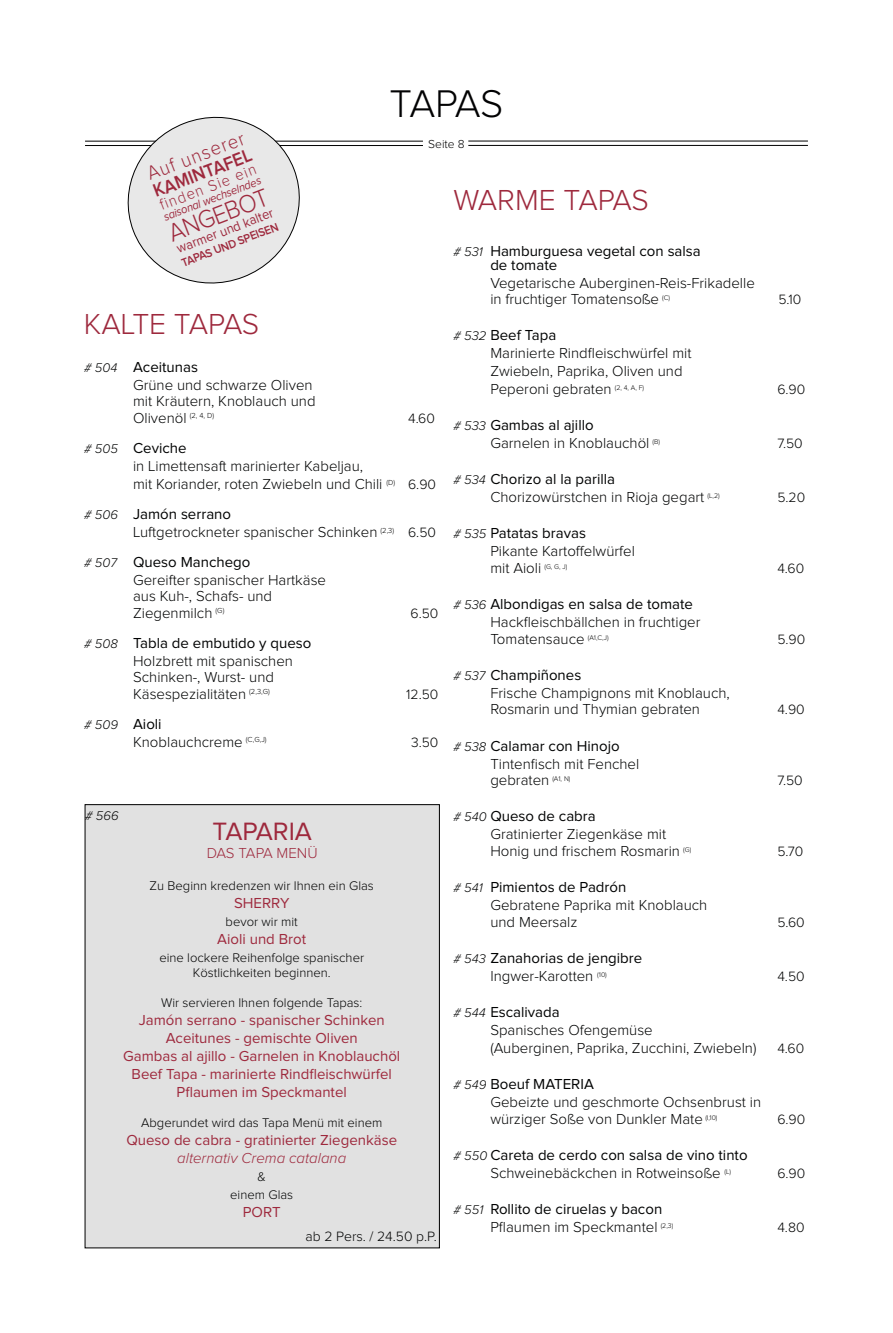
<style>
.page{position:relative;width:893px;height:1333px;background:#fff}
.page>*{position:absolute;margin:0;border:0;box-sizing:border-box;transform-origin:0 0}
.t1{font:300 40px "Proxima Nova";color:#020203}
.t2{font:300 30px "Proxima Nova";letter-spacing:-.065em;color:#9e293d}
.t3{font:26px "Proxima Nova";color:#9e293d}
.t4{font:300 26px "Proxima Nova";color:#9e293d;scale:.92 1}
.t5{font:300 20px "Proxima Nova";color:#9e293d;scale:.92 1}
.t6{font:600 19px "Proxima Nova";color:#9e293d;scale:.92 1}
.t7{font:300 16px "Proxima Nova";color:#9e293d;scale:.92 1}
.t8{font:300 15px/18px "Proxima Nova";color:#010202}
.t9{font:15px/18px "Proxima Nova";color:#010202}
.t10{font:15px/18px "Proxima Nova";color:#9e293d;text-align:center}
.t11{font:italic 300 15px "Proxima Nova";color:#9e293d}
.t12{font:300 15px "Proxima Nova";letter-spacing:-.02em;color:#9e293d}
.t13{font:300 14px "Proxima Nova";color:#010202}
.t14{font:14px "Proxima Nova";color:#9e293d;scale:.92 1}
.t15{font:300 13px/15px "Proxima Nova";color:#000;text-align:center}
.t16{font:300 13px/18px "Proxima Nova";color:#010202;text-align:center}
.t17{font:italic 300 13px "Proxima Nova";color:#000}
.t18{font:italic 12px "Proxima Nova";color:#9e293d;scale:.92 1}
.t19{font:600 12px "Proxima Nova";color:#9e293d;scale:.92 1}
.t20{font:300 12px "Proxima Nova";color:#020203}
.s1{font-weight:300;font-style:italic;font-size:13px}
.s2{font-weight:300}
.s3{font-style:italic;font-size:13px}
.s4{font-weight:400}
.s5{font-size:14px}
</style>
<div class="page">
<div style="left:85px;top:804px;width:354px;height:443px;background:#e1e1e1"></div>
<div style="left:85px;top:804px;width:355px;height:444px;border:1px solid #000"></div>
<hr style="left:85px;top:145px;width:338px;height:1px;background:#000">
<hr style="left:468px;top:145px;width:340px;height:1px;background:#000">
<hr style="left:85px;top:141px;width:338px;height:1px;background:#000">
<hr style="left:468px;top:141px;width:340px;height:1px;background:#000">
<svg style="left:117px;top:116px;width:193px;height:168px"></svg>
<h3 class="t5" style="left:145px;top:166px;width:119px;rotate:-21deg">Auf unserer</h3>
<p class="t6" style="left:151px;top:183px;width:114px;rotate:-21deg">KAMINTAFEL</p>
<p class="t7" style="left:158px;top:198px;width:115px;rotate:-21deg">finden Sie ein</p>
<p class="t18" style="left:162px;top:212px;width:114px;rotate:-21deg">saisonal wechselndes</p>
<h3 class="t4" style="left:165px;top:222px;width:116px;rotate:-21deg">ANG EBOT</h3>
<p class="t14" style="left:175px;top:243px;width:113px;rotate:-21deg">warmer und kalter</p>
<p class="t19" style="left:180px;top:258px;width:113px;rotate:-21deg">TAPAS UND SPEISEN</p>
<h1 class="t1" style="left:390px;top:85px;width:115px">TA PAS</h1>
<p class="t20" style="left:428px;top:138px;width:38px">Seite 8</p>
<h2 class="t2" style="left:453px;top:186px;width:197px">WAR ME TAPAS</h2>
<p class="t9" style="left:490px;top:244px;width:212px;line-height:14px;text-indent:-37px"><span class="s1"># 531</span> Hamburguesa vegetal con salsa de tomate</p>
<p class="t8" style="left:453px;top:274px;width:25px">V</p>
<p class="t8" style="left:490px;top:275px;width:266px;line-height:16px;text-indent:9px">egetarische Auberginen-Reis-Frikadelle in fruchtiger Tomatensoße <sup>(C)</sup></p>
<p class="t13" style="left:778px;top:293px;width:25px">5.10</p>
<h2 class="t2" style="left:84px;top:310px;width:177px">KALTE TA PAS</h2>
<p class="t9" style="left:84px;top:358px;width:115px"><span class="s1"># 504</span> Aceitunas<br><span class="s2">G</span></p>
<p class="t8" style="left:133px;top:377px;width:184px;line-height:16.4px;text-indent:11px">rüne und schwarze Oliven mit Kräutern, Knoblauch und<br>Olivenöl <sup>(2,</sup> <sup>4,</sup> <sup>D)</sup></p>
<p class="t13" style="left:408px;top:412px;width:28px">4.60</p>
<p class="t8" style="left:133px;top:439px;width:304px;text-indent:-49px"><span class="s3"># 505</span> <span class="s4">Ceviche<br></span>in Limettensaft marinierter Kabeljau,<br>mit Koriander, roten Zwiebeln und Chili <sup>(D)</sup> <span class="s5">6.90</span></p>
<p class="t8" style="left:133px;top:505px;width:304px;text-indent:-49px"><span class="s3"># 506</span> <span class="s4">Jamón serrano<br></span>Luftgetrockneter spanischer Schinken <sup>(2,3)</sup> <span class="s5">6.50</span></p>
<p class="t9" style="left:84px;top:553px;width:168px"><span class="s1"># 507</span> Queso Manchego<br><span class="s2">G</span></p>
<p class="t8" style="left:133px;top:572px;width:194px;line-height:16.4px;text-indent:11px">ereifter spanischer Hartkäse aus Kuh-, Schafs- und<br>Ziegenmilch <sup>(G)</sup></p>
<p class="t13" style="left:411px;top:606px;width:29px">6.50</p>
<p class="t8" style="left:133px;top:634px;width:180px;text-indent:-49px"><span class="s3"># 508</span> <span class="s4">Tabla de embutido y queso<br></span>Holzbrett mit spanischen</p>
<p class="t8" style="left:133px;top:669px;width:142px;line-height:16.8px">Schinken-, Wurst- und<br>Käsespezialitäten <sup>(2,3,G)</sup></p>
<p class="t8" style="left:133px;top:715px;width:135px;text-indent:-49px"><span class="s3"># 509</span> <span class="s4">Aioli<br></span>Knoblauchcreme <sup>(C,G,J)</sup></p>
<p class="t17" style="left:85px;top:809px;width:35px"># 566</p>
<p class="t13" style="left:406px;top:687px;width:34px">12.50</p>
<p class="t13" style="left:411px;top:735px;width:29px">3.50</p>
<h3 class="t3" style="left:212px;top:819px;width:101px">TAPARIA</h3>
<p class="t12" style="left:207px;top:846px;width:113px">DAS TAPA MEN Ü</p>
<p class="t15" style="left:150px;top:878px;width:226px">Zu Beginn kredenzen wir Ihnen ein Glas</p>
<p class="t10" style="left:234px;top:894px;width:57px">SHERRY</p>
<p class="t16" style="left:226px;top:912px;width:74px">bevor wir mit</p>
<p class="t10" style="left:217px;top:930px;width:90px">Aioli und Brot</p>
<p class="t15" style="left:159px;top:950px;width:206px">eine lockere Reihenfolge spanischer<br>Köstlichkeiten beginnen.</p>
<p class="t16" style="left:161px;top:993px;width:203px">Wir servieren Ihnen folgende Tapas:</p>
<p class="t10" style="left:123px;top:1011px;width:279px">Jamón serrano - spanischer Schinken Aceitunes - gemischte Oliven<br>Gambas al ajillo - Garnelen in Knoblauchöl Beef Tapa - marinierte Rindfleischwürfel Pflaumen im Speckmantel</p>
<p class="t15" style="left:141px;top:1115px;width:243px">Abgerundet wird das Tapa Menü mit einem</p>
<p class="t10" style="left:126px;top:1131px;width:272px">Queso de cabra - gratinierter Ziegenkäse</p>
<p class="t11" style="left:177px;top:1150px;width:170px">alternativ Crema catalana</p>
<p class="t16" style="left:230px;top:1167px;width:64px">&amp;<br>einem Glas</p>
<p class="t10" style="left:243px;top:1203px;width:39px">PORT</p>
<p class="t13" style="left:306px;top:1229px;width:133px">ab 2 Pers. / 24.50 p.P.</p>
<p class="t8" style="left:490px;top:326px;width:203px;text-indent:-37px"><span class="s3"># 532</span> <span class="s4">Beef Tapa<br></span>Marinierte Rindfleischwürfel mit<br>Zwiebeln, Paprika, Oliven und<br>Peperoni gebraten <sup>(2,</sup> <sup>4,</sup> <sup>A,</sup> <sup>F)</sup></p>
<p class="t8" style="left:490px;top:416px;width:171px;text-indent:-37px"><span class="s3"># 533</span> <span class="s4">Gambas al ajillo<br></span>Garnelen in Knoblauchöl <sup>(B)</sup></p>
<p class="t8" style="left:490px;top:470px;width:231px;text-indent:-37px"><span class="s3"># 534</span> <span class="s4">Chorizo al la parilla<br></span>Chorizowürstchen in Rioja gegart <sup>(L,2)</sup></p>
<p class="t8" style="left:490px;top:525px;width:146px;line-height:17.4px;text-indent:-37px"><span class="s3"># 535</span> <span class="s4">Patatas bravas<br></span>Pikante Kartoffelwürfel mit Aioli <sup>(G,</sup> <sup>G,</sup> <sup>J)</sup></p>
<p class="t13" style="left:777px;top:383px;width:29px">6.90</p>
<p class="t13" style="left:777px;top:437px;width:27px">7.50</p>
<p class="t13" style="left:777px;top:491px;width:29px">5.20</p>
<p class="t13" style="left:777px;top:561px;width:28px">4.60</p>
<p class="t9" style="left:453px;top:595px;width:241px"><span class="s1"># 536</span> Albondigas en salsa de tomate</p>
<p class="t8" style="left:490px;top:613px;width:212px">Hackfleischbällchen in fruchtiger</p>
<p class="t8" style="left:453px;top:630px;width:24px">T</p>
<p class="t8" style="left:497px;top:630px;width:113px">omatensauce <sup>(A1,C,J)</sup></p>
<p class="t13" style="left:777px;top:632px;width:29px">5.90</p>
<p class="t9" style="left:453px;top:666px;width:129px"><span class="s1"># 537</span> Champiñones</p>
<p class="t8" style="left:490px;top:684px;width:241px">Frische Champignons mit Knoblauch,</p>
<p class="t8" style="left:453px;top:701px;width:24px">R</p>
<p class="t8" style="left:499px;top:701px;width:203px">osmarin und Thymian gebraten</p>
<p class="t13" style="left:777px;top:703px;width:29px">4.90</p>
<p class="t8" style="left:490px;top:737px;width:150px;line-height:17.4px;text-indent:-37px"><span class="s3"># 538</span> <span class="s4">Calamar con Hinojo<br></span>Tintenfisch mit Fenchel gebraten <sup>(A1,</sup> <sup>N)</sup></p>
<p class="t13" style="left:777px;top:774px;width:27px">7.50</p>
<p class="t8" style="left:490px;top:808px;width:202px;line-height:17.4px;text-indent:-37px"><span class="s3"># 540</span> <span class="s4">Queso de cabra<br></span>Gratinierter Ziegenkäse mit<br>Honig und frischem Rosmarin <sup>(G)</sup></p>
<p class="t9" style="left:453px;top:878px;width:175px"><span class="s1"># 541</span> Pimientos de Padrón<br><span class="s2">G</span></p>
<p class="t8" style="left:490px;top:897px;width:218px;line-height:16.8px;text-indent:11px">ebratene Paprika mit Knoblauch und Meersalz</p>
<p class="t13" style="left:777px;top:845px;width:27px">5.70</p>
<p class="t13" style="left:777px;top:915px;width:29px">5.60</p>
<p class="t9" style="left:453px;top:949px;width:190px"><span class="s1"># 543</span> Zanahorias de jengibre<br><span class="s2">I</span></p>
<p class="t8" style="left:494px;top:967px;width:115px">ngwer-Karotten <sup>(10)</sup></p>
<p class="t13" style="left:777px;top:969px;width:29px">4.50</p>
<p class="t8" style="left:490px;top:1003px;width:268px;text-indent:-37px"><span class="s3"># 544</span> <span class="s4">Escalivada<br></span>Spanisches Ofengemüse<br>(Auberginen, Paprika, Zucchini, Zwiebeln)</p>
<p class="t13" style="left:777px;top:1041px;width:28px">4.60</p>
<p class="t8" style="left:490px;top:1075px;width:272px;line-height:17.4px;text-indent:-37px"><span class="s3"># 549</span> <span class="s4">Boeuf MATERIA<br></span>Gebeizte und geschmorte Ochsenbrust in würziger Soße von Dunkler Mate <sup>(I,10)</sup></p>
<p class="t9" style="left:490px;top:1146px;width:259px;text-indent:-37px"><span class="s1"># 550</span> Careta de cerdo con salsa de vino tinto<br><span class="s2">Schweinebäckchen in Rotweinsoße</span> <sup>(L)</sup></p>
<p class="t9" style="left:490px;top:1200px;width:184px;text-indent:-37px"><span class="s1"># 551</span> Rollito de ciruelas y bacon<br><span class="s2">Pflaumen im Speckmantel</span> <sup>(2,3)</sup></p>
<p class="t13" style="left:777px;top:1112px;width:29px">6.90</p>
<p class="t13" style="left:777px;top:1166px;width:29px">6.90</p>
<p class="t13" style="left:777px;top:1220px;width:29px">4.80</p>
</div>
